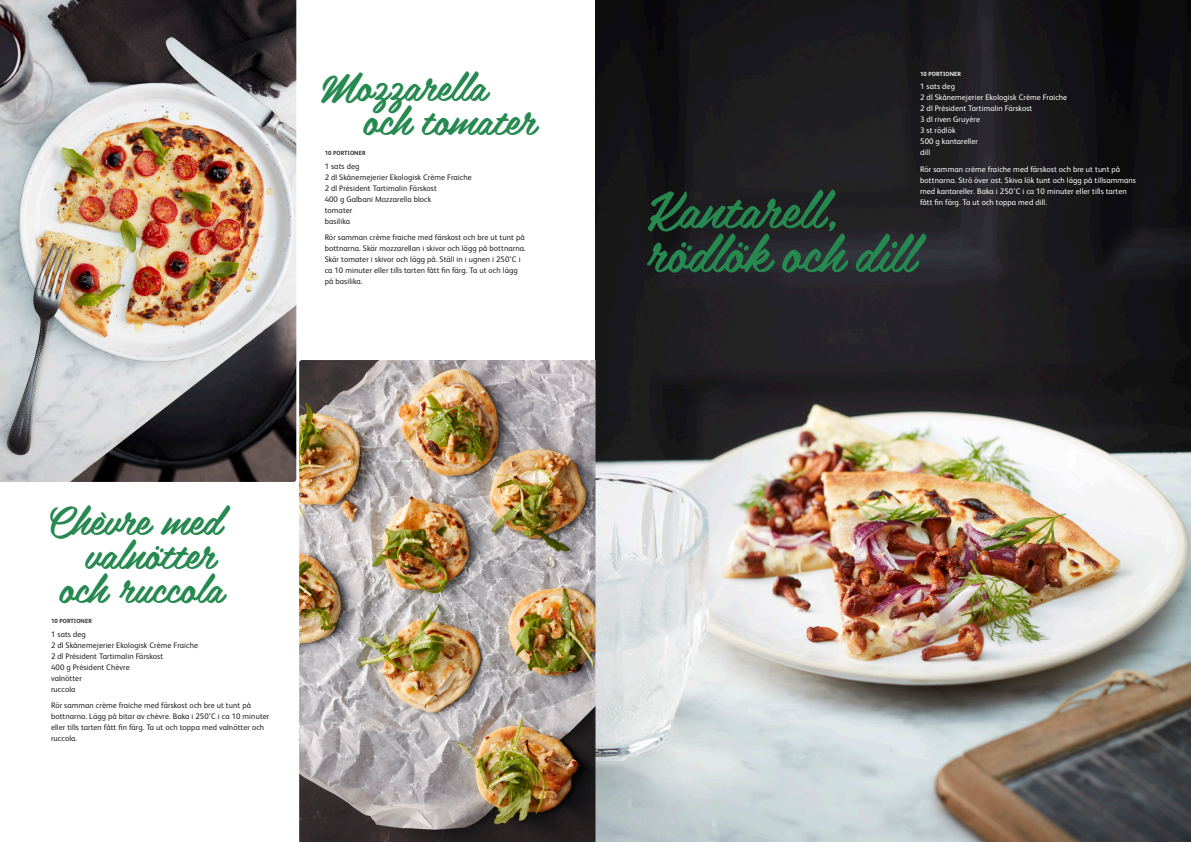
<style>
.page{position:relative;width:1191px;height:842px;background:#fff}
.page>*{position:absolute;margin:0;border:0;box-sizing:border-box;transform-origin:0 0}
.t1{font:52px/44px "Belinda";letter-spacing:-.005em;color:#268950}
.t2{font:40px/34px "Belinda";letter-spacing:-.005em;color:#268950}
.Brödtext{font:8px/11px "FS Albert";letter-spacing:.01em;color:#231f20}
.Brödtext-2{font:8px/11px "FS Albert";letter-spacing:.01em;color:#fff}
.Brödtext-3{font:700 6px "FS Albert";letter-spacing:.01em;color:#231f20}
.Brödtext-4{font:700 6px "FS Albert";letter-spacing:.01em;color:#fff}
</style>
<div class="page">
<img style="left:595px;top:0;width:596px;height:842px">
<img style="left:0;top:0;width:296px;height:482px">
<img style="left:299px;top:360px;width:296px;height:482px">
<p class="t2" style="left:362px;top:68px;width:174px;text-indent:-42px">Mozzarella och tomater</p>
<p class="Brödtext-3" style="left:325px;top:149px;width:42px">10 PORTIONER</p>
<p class="Brödtext" style="left:325px;top:160px;width:36px">1 sats deg</p>
<p class="Brödtext" style="left:325px;top:171px;width:149px">2 dl Skånemejerier Ekologisk Crème Fraiche</p>
<p class="Brödtext" style="left:325px;top:182px;width:114px">2 dl Président Tartimalin Färskost</p>
<p class="Brödtext" style="left:325px;top:193px;width:108px">400 g Galbani Mozzarella block</p>
<p class="Brödtext" style="left:325px;top:204px;width:29px">tomater</p>
<p class="Brödtext" style="left:325px;top:215px;width:27px">basilika</p>
<p class="Brödtext" style="left:325px;top:232px;width:203px">Rör samman crème fraiche med färskost och bre ut tunt på bottnarna. Skär mozzarellan i skivor och lägg på bottnarna.<br>Skär tomater i skivor och lägg på. Ställ in i ugnen i 250°C i ca 10 minuter eller tills tarten fått fin färg. Ta ut och lägg på basilika.</p>
<p class="t2" style="left:45px;top:501px;width:179px;text-align:right">Chèvre med valnötter och ruccola</p>
<p class="Brödtext-3" style="left:51px;top:617px;width:42px">10 PORTIONER</p>
<p class="Brödtext" style="left:51px;top:628px;width:36px">1 sats deg</p>
<p class="Brödtext" style="left:51px;top:639px;width:149px">2 dl Skånemejerier Ekologisk Crème Fraiche</p>
<p class="Brödtext" style="left:51px;top:650px;width:114px">2 dl Président Tartimalin Färskost</p>
<p class="Brödtext" style="left:51px;top:661px;width:80px">400 g Président Chèvre</p>
<p class="Brödtext" style="left:51px;top:672px;width:32px">valnötter</p>
<p class="Brödtext" style="left:51px;top:683px;width:26px">ruccola</p>
<p class="Brödtext" style="left:51px;top:700px;width:220px">Rör samman crème fraiche med färskost och bre ut tunt på bottnarna. Lägg på bitar av chèvre. Baka i 250°C i ca 10 minuter eller tills tarten fått fin färg. Ta ut och toppa med valnötter och ruccola.</p>
<p class="Brödtext-4" style="left:920px;top:70px;width:42px">10 PORTIONER</p>
<p class="Brödtext-2" style="left:920px;top:81px;width:36px">1 sats deg</p>
<p class="Brödtext-2" style="left:920px;top:92px;width:149px">2 dl Skånemejerier Ekologisk Crème Fraiche</p>
<p class="Brödtext-2" style="left:920px;top:103px;width:114px">2 dl Président Tartimalin Färskost</p>
<p class="Brödtext-2" style="left:920px;top:114px;width:61px">3 dl riven Gruyère</p>
<p class="Brödtext-2" style="left:920px;top:125px;width:37px">3 st rödlök</p>
<p class="Brödtext-2" style="left:920px;top:136px;width:59px">500 g kantareller</p>
<p class="Brödtext-2" style="left:920px;top:147px;width:11px">dill</p>
<p class="Brödtext-2" style="left:920px;top:164px;width:217px">Rör samman crème fraiche med färskost och bre ut tunt på bottnarna. Strö över ost. Skiva lök tunt och lägg på tillsammans med kantareller. Baka i 250°C i ca 10 minuter eller tills tarten fått fin färg. Ta ut och toppa med dill.</p>
<p class="t1" style="left:646px;top:185px;width:270px">Kantarell, rödlök och dill</p>
</div>
